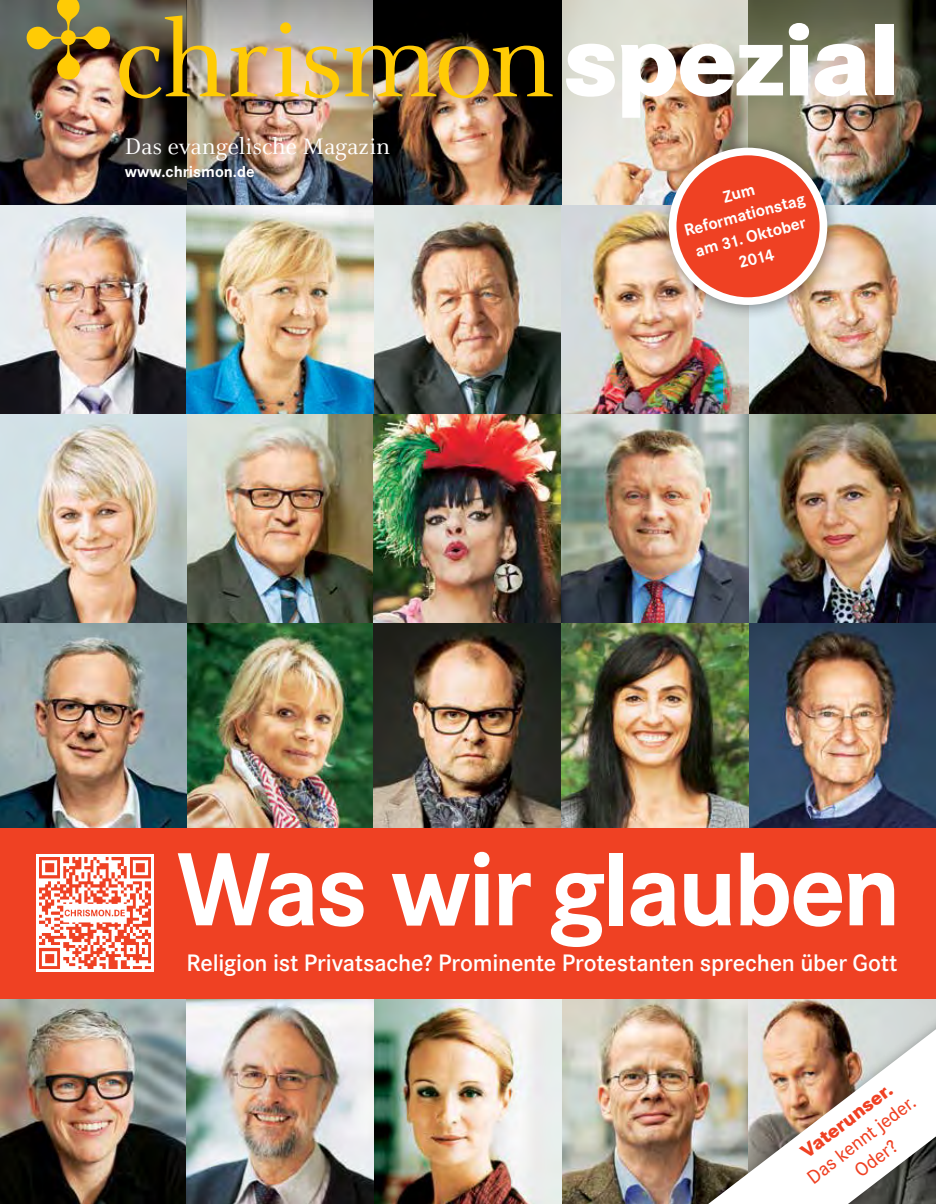
<style>
.page{position:relative;width:936px;height:1204px;background:#fff}
.page>*{position:absolute;margin:0;border:0;box-sizing:border-box;transform-origin:0 0}
.t1{font:700 108px "Corporate S";letter-spacing:-.035em;color:#fff}
.t2{font:800 106.2px "Corporate S";letter-spacing:-.025em;color:#fff}
.t3{font:600 24.75px "Corporate S";letter-spacing:-.01em;color:#fff}
.t4{font:24.75px "Celeste OT";color:#fff}
.t5{font:500 20.1px/24px "Corporate S";color:#ef4123;text-align:center}
.t6{font:800 20.1px "Corporate S";color:#ef4123}
.t7{font:700 17.25px/22.5px "Corporate S";color:#fff;text-align:center}
.t8{font:700 16.5px "Corporate S";color:#fff}
</style>
<div class="page">
<img style="left:187px;top:98px;width:748px;height:730px">
<img style="left:0;top:0;width:187px;height:206px">
<img style="left:561px;top:1px;width:187px;height:205px">
<img style="left:748px;top:111px;width:187px;height:95px">
<img style="left:374px;top:103px;width:187px;height:103px">
<div style="left:374px;top:0;width:187px;height:103px;background:#000"></div>
<svg style="left:187px;top:0;width:187px;height:15px;background:#9e9d9a"></svg>
<img style="left:748px;top:0;width:187px;height:111px">
<img style="left:748px;top:206px;width:187px;height:208px">
<img style="left:0;top:206px;width:187px;height:208px">
<img style="left:374px;top:206px;width:187px;height:208px">
<img style="left:187px;top:206px;width:187px;height:208px">
<img style="left:561px;top:206px;width:187px;height:208px">
<img style="left:561px;top:998px;width:99px;height:205px">
<img style="left:374px;top:998px;width:187px;height:205px">
<img style="left:561px;top:0;width:187px;height:1px">
<div style="left:656px;top:135px;width:186px;height:186px;background:#000;opacity:.45"></div>
<div style="left:672px;top:151px;width:151px;height:150px;background:#ef4123;border-radius:50%"></div>
<div style="left:668px;top:148px;width:159px;height:157px;border:8px solid #fff;border-radius:50%"></div>
<img style="left:27px;top:0;width:83px;height:80px">
<img style="left:119px;top:15px;width:433px;height:83px">
<img style="left:187px;top:622px;width:187px;height:206px">
<img style="left:0;top:622px;width:187px;height:206px">
<img style="left:374px;top:622px;width:187px;height:206px">
<img style="left:561px;top:622px;width:187px;height:206px">
<img style="left:748px;top:414px;width:187px;height:208px">
<img style="left:187px;top:414px;width:187px;height:208px">
<img style="left:0;top:414px;width:187px;height:208px">
<img style="left:374px;top:414px;width:187px;height:208px">
<img style="left:561px;top:414px;width:187px;height:208px">
<div style="left:660px;top:984px;width:275px;height:219px;background:#000;opacity:.45"></div>
<img style="left:708px;top:1029px;width:227px;height:174px">
<img style="left:0;top:998px;width:187px;height:205px">
<img style="left:187px;top:998px;width:187px;height:205px">
<div style="left:0;top:828px;width:935px;height:170px;background:#ef4123"></div>
<svg style="left:36px;top:854px;width:117px;height:117px"></svg>
<img style="left:39px;top:857px;width:111px;height:111px">
<p class="t4" style="left:125px;top:133px;width:267px">Das evangelische Magazin</p>
<p class="t8" style="left:125px;top:162px;width:131px">www.chrismon.de</p>
<h2 class="t2" style="left:563px;top:-3px;width:338px">spezial</h2>
<p class="t7" style="left:676px;top:199px;width:126px;rotate:-15deg">Zum<br>Reformationstag am 31. Oktober<br>2014</p>
<h1 class="t1" style="left:177px;top:827px;width:726px">Was wir glauben</h1>
<p class="t3" style="left:186px;top:948px;width:712px">Religion ist Privatsache? Prominente Protestanten sprechen über Gott</p>
<p class="t6" style="left:796px;top:1144px;width:111px;rotate:-38deg">Vaterunser.</p>
<p class="t5" style="left:802px;top:1170px;width:133px;rotate:-38deg">Das kennt jeder.<br>Oder?</p>
</div>
